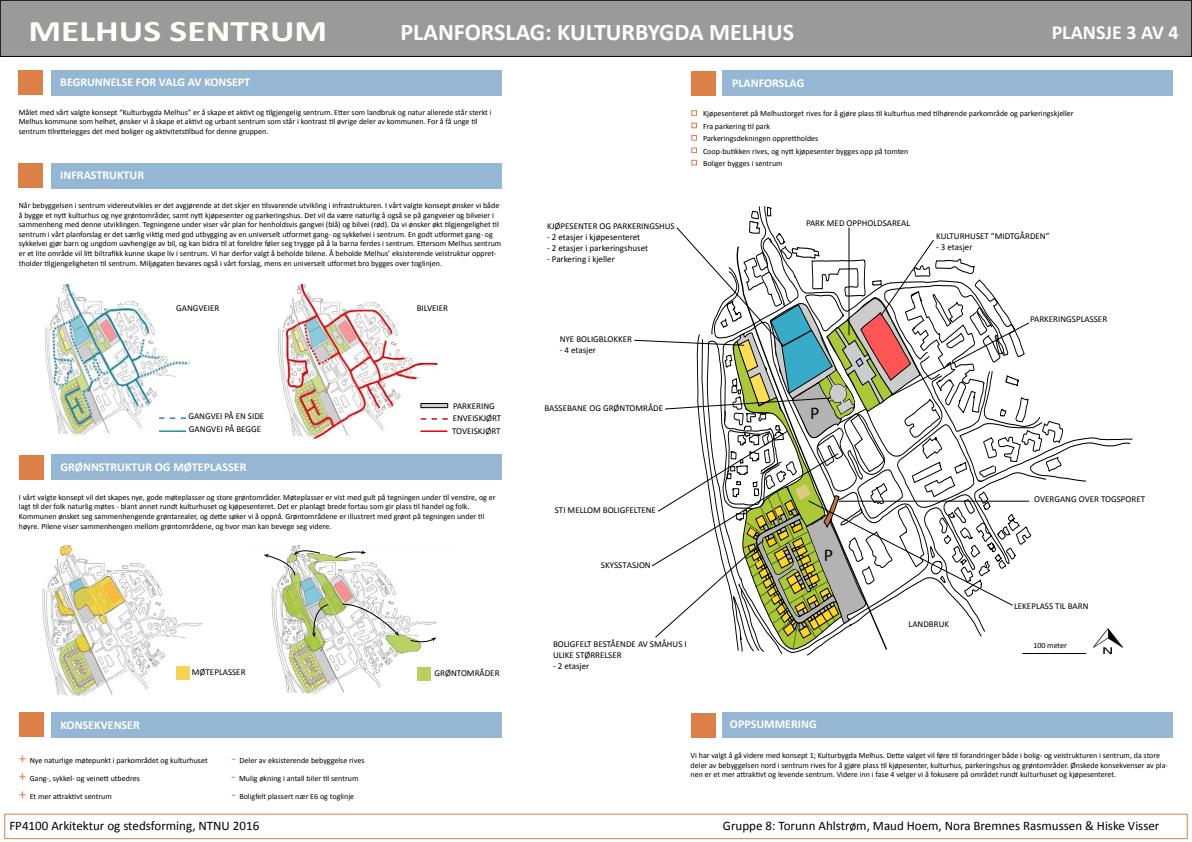
<style>
.page{position:relative;width:1192px;height:842px;background:#fff}
.page>*{position:absolute;margin:0;border:0;box-sizing:border-box;transform-origin:0 0}
.t1{font:700 30px "Calibri";color:#fffffb;scale:1.25 1}
.t2{font:700 24px "Calibri";color:#fff}
.t3{font:700 20px "Calibri";color:#fff}
.t4{font:18px "Calibri";color:#000}
.t5{font:13px "Calibri";color:#000}
.t6{font:700 12px "Calibri";color:#fff}
.t7{font:9px/10.8px "Calibri";color:#000}
.t8{font:8px/9.6px "Calibri";color:#000}
.t9{font:8px "Calibri";color:#000019}
.s1{font-size:15px;color:#dd8047}
</style>
<div class="page">
<div style="left:0;top:0;width:1192px;height:56px;background:#9a9a9a"></div>
<div style="left:0;top:0;width:1192px;height:57px;border:1px solid #000"></div>
<div style="left:51px;top:71px;width:450px;height:25px;background:#95b7d3"></div>
<div style="left:18px;top:70px;width:25px;height:25px;background:#dd8047"></div>
<div style="left:51px;top:163px;width:450px;height:25px;background:#95b7d3"></div>
<div style="left:18px;top:163px;width:25px;height:25px;background:#dd8047"></div>
<div style="left:51px;top:454px;width:450px;height:26px;background:#95b7d3"></div>
<div style="left:19px;top:455px;width:25px;height:25px;background:#dd8047"></div>
<div style="left:51px;top:712px;width:450px;height:25px;background:#95b7d3"></div>
<div style="left:19px;top:712px;width:25px;height:25px;background:#dd8047"></div>
<div style="left:722px;top:712px;width:451px;height:26px;background:#95b7d3"></div>
<div style="left:691px;top:713px;width:24px;height:24px;background:#dd8047"></div>
<div style="left:722px;top:71px;width:451px;height:25px;background:#95b7d3"></div>
<div style="left:691px;top:71px;width:24px;height:25px;background:#dd8047"></div>
<svg style="left:691px;top:110px;width:6px;height:6px"></svg>
<svg style="left:691px;top:123px;width:6px;height:5px"></svg>
<svg style="left:691px;top:135px;width:6px;height:6px"></svg>
<svg style="left:691px;top:147px;width:6px;height:6px"></svg>
<svg style="left:691px;top:160px;width:6px;height:5px"></svg>
<img style="left:45px;top:284px;width:146px;height:152px">
<img style="left:278px;top:285px;width:171px;height:155px">
<img style="left:42px;top:545px;width:161px;height:152px">
<img style="left:263px;top:545px;width:174px;height:149px">
<div style="left:176px;top:666px;width:14px;height:14px;background:#f6d353"></div>
<div style="left:417px;top:667px;width:14px;height:14px;background:#b9d161"></div>
<hr style="left:420px;top:430px;width:27px;height:2px;background:#e70006">
<svg style="left:312px;top:604px;width:17px;height:33px"></svg>
<svg style="left:264px;top:548px;width:57px;height:28px"></svg>
<svg style="left:335px;top:550px;width:31px;height:9px"></svg>
<div style="left:4px;top:814px;width:1184px;height:25px;border:1px solid #dd8047"></div>
<svg style="left:159px;top:417px;width:27px;height:2px"></svg>
<svg style="left:421px;top:418px;width:27px;height:2px"></svg>
<hr style="left:159px;top:430px;width:27px;height:2px;background:#288d9f">
<svg style="left:410px;top:637px;width:27px;height:7px"></svg>
<svg style="left:342px;top:602px;width:57px;height:34px"></svg>
<div style="left:421px;top:403px;width:27px;height:5px;background:#d0d0d0"></div>
<div style="left:421px;top:403px;width:27px;height:5px;border:1px solid #000"></div>
<svg style="left:634px;top:206px;width:499px;height:450px"></svg>
<h1 class="t1" style="left:28px;top:11px;width:241px">MELHUS SENTRUM</h1>
<h2 class="t2" style="left:401px;top:17px;width:395px">PLANFORSLAG: KULTURBYGDA MELHUS</h2>
<h3 class="t3" style="left:1052px;top:19px;width:128px">PLANSJE 3 AV 4</h3>
<h3 class="t6" style="left:60px;top:74px;width:191px">BEGRUNNELSE FOR VALG AV KONSEPT</h3>
<p class="t8" style="left:19px;top:107px;width:474px">Målet med vårt valgte konsept “Kulturbygda Melhus” er å skape et aktivt og tilgjengelig sentrum. Etter som landbruk og natur allerede står sterkt i<br>Melhus kommune som helhet, ønsker vi å skape et aktivt og urbant sentrum som står i kontrast til øvrige deler av kommunen. For å få unge til sentrum tilrettelegges det med boliger og aktivitetstilbud for denne gruppen.</p>
<h3 class="t6" style="left:60px;top:167px;width:85px">INFRASTRUKTUR</h3>
<p class="t8" style="left:19px;top:201px;width:484px">Når bebyggelsen i sentrum videreutvikles er det avgjørende at det skjer en tilsvarende utvikling i infrastrukturen. I vårt valgte konsept ønsker vi både å bygge et nytt kulturhus og nye grøntområder, samt nytt kjøpesenter og parkeringshus. Det vil da være naturlig å også se på gangveier og bilveier i sammenheng med denne utviklingen. Tegningene under viser vår plan for henholdsvis gangvei (blå) og bilvei (rød). Da vi ønsker økt tilgjengelighet til sentrum i vårt planforslag er det særlig viktig med god utbygging av en universelt utformet gang- og sykkelvei i sentrum. En godt utformet gang- og sykkelvei gjør barn og ungdom uavhengige av bil, og kan bidra til at foreldre føler seg trygge på å la barna ferdes i sentrum. Ettersom Melhus sentrum er et lite område vil litt biltrafikk kunne skape liv i sentrum. Vi har derfor valgt å beholde bilene. Å beholde Melhus’ eksisterende veistruktur oppret&shy;tholder tilgjengeligheten til sentrum. Miljøgaten bevares også i vårt forslag, mens en universelt utformet bro bygges over toglinjen.</p>
<p class="t7" style="left:176px;top:302px;width:45px">GANGVEIER</p>
<p class="t7" style="left:417px;top:303px;width:33px">BILVEIER</p>
<p class="t7" style="left:453px;top:401px;width:43px">PARKERING</p>
<p class="t7" style="left:188px;top:410px;width:77px;line-height:13.2px">GANGVEI PÅ EN SIDE<br>GANGVEI PÅ BEGGE</p>
<p class="t7" style="left:452px;top:412px;width:51px;line-height:12.8px">ENVEISKJØRT<br>TOVEISKJØRT</p>
<h3 class="t6" style="left:61px;top:460px;width:187px">GRØNNSTRUKTUR OG MØTEPLASSER</h3>
<p class="t8" style="left:19px;top:492px;width:478px">I vårt valgte konsept vil det skapes nye, gode møteplasser og store grøntområder. Møteplasser er vist med gult på tegningen under til venstre, og er lagt til der folk naturlig møtes - blant annet rundt kulturhuset og kjøpesenteret. Det er planlagt brede fortau som gir plass til handel og folk.<br>Kommunen ønsket seg sammenhengende grøntarealer, og dette søker vi å oppnå. Grøntområdene er illustrert med grønt på tegningen under til høyre. Pilene viser sammenhengen mellom grøntområdene, og hvor man kan bevege seg videre.</p>
<p class="t7" style="left:192px;top:667px;width:55px">MØTEPLASSER</p>
<p class="t7" style="left:435px;top:667px;width:67px">GRØNTOMRÅDER</p>
<p class="t7" style="left:547px;top:221px;width:129px">KJØPESENTER OG PARKERINGSHUS</p>
<p class="t7" style="left:547px;top:232px;width:95px">- 2 etasjer i kjøpesenteret</p>
<p class="t7" style="left:547px;top:243px;width:103px">- 2 etasjer i parkeringshuset</p>
<p class="t7" style="left:547px;top:253px;width:69px">- Parkering i kjeller</p>
<p class="t7" style="left:560px;top:333px;width:74px">NYE BOLIGBLOKKER</p>
<p class="t7" style="left:560px;top:344px;width:38px">- 4 etasjer</p>
<p class="t7" style="left:544px;top:403px;width:120px">BASSEBANE OG GRØNTOMRÅDE</p>
<h3 class="t6" style="left:732px;top:75px;width:74px">PLANFORSLAG</h3>
<p class="t8" style="left:703px;top:107px;width:372px;line-height:12.5px">Kjøpesenteret på Melhustorget rives for å gjøre plass til kulturhus med tilhørende parkområde og parkeringskjeller Fra parkering til park<br>Parkeringsdekningen opprettholdes<br>Coop-butikken rives, og nytt kjøpesenter bygges opp på tomten<br>Boliger bygges i sentrum</p>
<p class="t7" style="left:806px;top:218px;width:106px">PARK MED OPPHOLDSAREAL</p>
<p class="t7" style="left:936px;top:230px;width:115px">KULTURHUSET “MIDTGÅRDEN”</p>
<p class="t7" style="left:936px;top:241px;width:38px">- 3 etasjer</p>
<p class="t7" style="left:1030px;top:314px;width:79px">PARKERINGSPLASSER</p>
<h3 class="t4" style="left:810px;top:402px;width:11px">P</h3>
<p class="t7" style="left:555px;top:504px;width:103px">STI MELLOM BOLIGFELTENE</p>
<p class="t7" style="left:601px;top:560px;width:51px">SKYSSTASJON</p>
<p class="t7" style="left:553px;top:639px;width:135px">BOLIGFELT BESTÅENDE AV SMÅHUS I<br>ULIKE STØRRELSER</p>
<p class="t7" style="left:553px;top:660px;width:38px">- 2 etasjer</p>
<h3 class="t4" style="left:824px;top:544px;width:11px">P</h3>
<p class="t7" style="left:909px;top:619px;width:42px">LANDBRUK</p>
<p class="t7" style="left:1034px;top:493px;width:113px">OVERGANG OVER TOGSPORET</p>
<p class="t7" style="left:1014px;top:601px;width:76px">LEKEPLASS TIL BARN</p>
<p class="t8" style="left:1033px;top:641px;width:35px">100 meter</p>
<h3 class="t6" style="left:61px;top:717px;width:81px">KONSEKVENSER</h3>
<h3 class="t6" style="left:730px;top:716px;width:88px">OPPSUMMERING</h3>
<p class="t8" style="left:19px;top:755px;width:190px"><span class="s1">+</span> Nye naturlige møtepunkt i parkområdet og kulturhuset</p>
<p class="t8" style="left:232px;top:755px;width:134px"><span class="s1">-</span> Deler av eksisterende bebyggelse rives</p>
<p class="t8" style="left:19px;top:773px;width:122px"><span class="s1">+</span> Gang-, sykkel- og veinett utbedres</p>
<p class="t8" style="left:231px;top:773px;width:129px"><span class="s1">-</span> Mulig økning i antall biler til sentrum</p>
<p class="t8" style="left:19px;top:791px;width:94px"><span class="s1">+</span> Et mer attraktivt sentrum</p>
<p class="t9" style="left:231px;top:791px;width:124px"><span class="s1">-</span> Boligfelt plassert nær E6 og toglinje</p>
<h3 class="t5" style="left:9px;top:818px;width:251px">FP4100 Arkitektur og stedsforming, NTNU 2016</h3>
<p class="t8" style="left:691px;top:750px;width:479px">Vi har valgt å gå videre med konsept 1; Kulturbygda Melhus. Dette valget vil føre til forandringer både i bolig- og veistrukturen i sentrum, da store deler av bebyggelsen nord i sentrum rives for å gjøre plass til kjøpesenter, kulturhus, parkeringshus og grøntområder. Ønskede konsekvenser av pla&shy;nen er et mer attraktivt og levende sentrum. Videre inn i fase 4 velger vi å fokusere på området rundt kulturhuset og kjøpesenteret.</p>
<h3 class="t5" style="left:723px;top:818px;width:438px">Gruppe 8: Torunn Ahlstrøm, Maud Hoem, Nora Bremnes Rasmussen &amp; Hiske Visser</h3>
</div>
